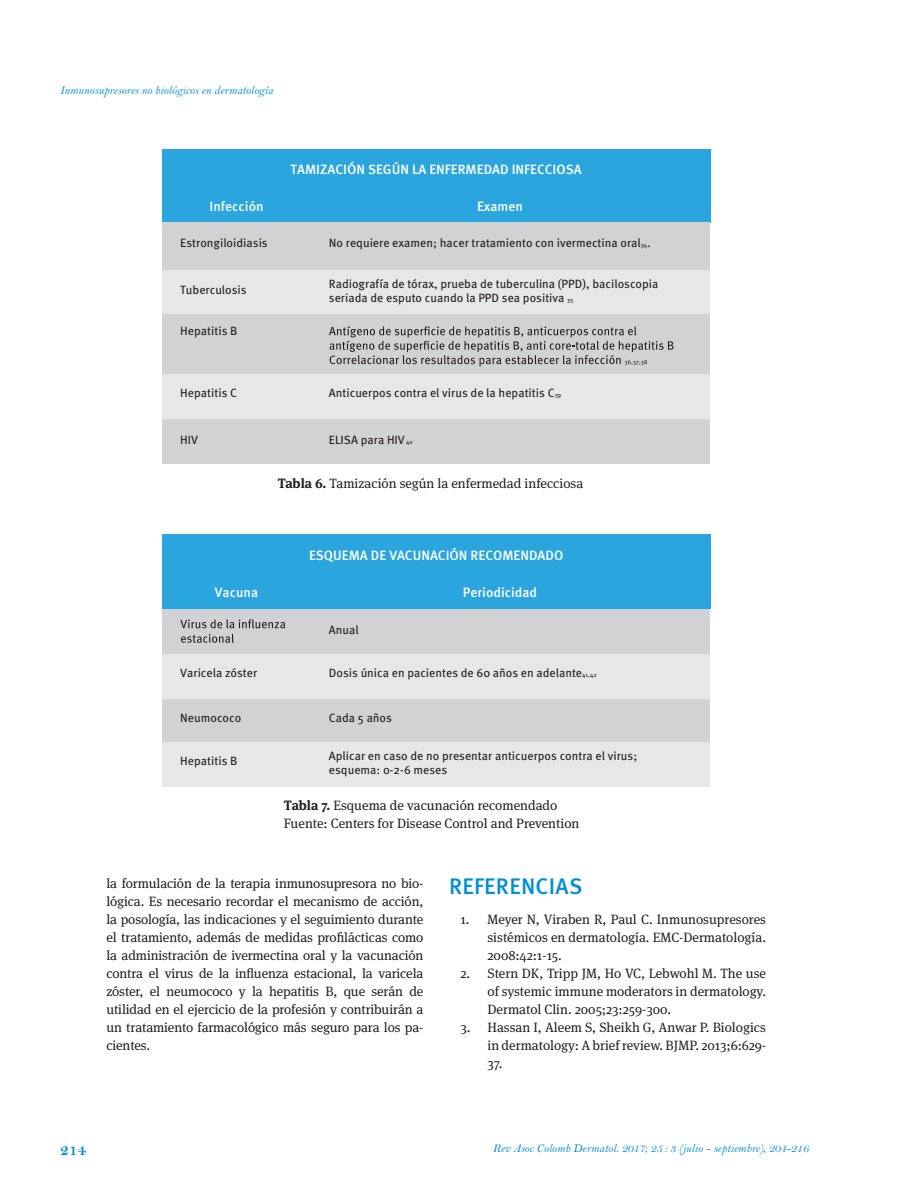
<style>
.page{position:relative;width:915px;height:1191px;background:#fff}
.page>*{position:absolute;margin:0;border:0;box-sizing:border-box;transform-origin:0 0}
.subtitulo{font:500 22.5px "Meta Pro";letter-spacing:.01em;color:#008fd5}
.t1{font:16.5px "Bell MT Bold";color:#008fd5}
.caja_texto{font:13.5px/18px "Meta Serif OT";color:#231f20;text-align:justify}
.t2{font:500 13.5px "Meta Pro";color:#fff}
.t3{font:12px/14.4px "Meta Pro";color:#231f20}
.marcacion{font:12px "Bell MT Italic";color:#008fd5}
.s1{font-size:6px}
.s2{font-weight:700}
</style>
<div class="page">
<div style="left:162px;top:609px;width:547px;height:44px;background:#d1d2d4"></div>
<div style="left:162px;top:698px;width:548px;height:44px;background:#d1d2d4"></div>
<div style="left:162px;top:577px;width:548px;height:32px;background:#2ba5de"></div>
<svg style="left:180px;top:619px;width:105px;height:9px"></svg>
<svg style="left:181px;top:634px;width:53px;height:9px"></svg>
<div style="left:162px;top:654px;width:548px;height:44px;background:#e6e7e9"></div>
<div style="left:162px;top:534px;width:548px;height:44px;background:#2ba5de"></div>
<div style="left:162px;top:742px;width:548px;height:44px;background:#e6e7e9"></div>
<div style="left:162px;top:192px;width:548px;height:31px;background:#2ba5de"></div>
<div style="left:162px;top:222px;width:548px;height:48px;background:#d1d2d4"></div>
<div style="left:162px;top:270px;width:548px;height:44px;background:#e6e7e9"></div>
<div style="left:162px;top:149px;width:548px;height:43px;background:#2ba5de"></div>
<div style="left:162px;top:314px;width:548px;height:60px;background:#d1d2d4"></div>
<div style="left:162px;top:419px;width:548px;height:44px;background:#d1d2d4"></div>
<svg style="left:329px;top:326px;width:344px;height:40px"></svg>
<div style="left:162px;top:374px;width:548px;height:45px;background:#e6e7e9"></div>
<p class="marcacion" style="left:60px;top:83px;width:215px">Inmunosupresores no biológicos en dermatología</p>
<p class="t2" style="left:290px;top:161px;width:292px">TAMIZACIÓN SEGÚN LA ENFERMEDAD INFECCIOSA</p>
<p class="t2" style="left:209px;top:198px;width:56px">Infección</p>
<p class="t2" style="left:477px;top:198px;width:48px">Examen</p>
<p class="t3" style="left:180px;top:236px;width:89px">Estrongiloidiasis</p>
<p class="t3" style="left:329px;top:235px;width:323px">No requiere examen; hacer tratamiento con ivermectina oral<span class="s1">34</span>.</p>
<p class="t3" style="left:180px;top:283px;width:68px">Tuberculosis</p>
<p class="t3" style="left:329px;top:277px;width:331px">Radiografía de tórax, prueba de tuberculina (PPD), baciloscopia seriada de esputo cuando la PPD sea positiva <span class="s1">35</span></p>
<p class="t3" style="left:180px;top:324px;width:59px">Hepatitis B</p>
<p class="t3" style="left:180px;top:386px;width:58px">Hepatitis C</p>
<p class="t3" style="left:329px;top:385px;width:234px">Anticuerpos contra el virus de la hepatitis C<span class="s1">39</span></p>
<p class="t3" style="left:180px;top:433px;width:19px">HIV</p>
<p class="t3" style="left:329px;top:433px;width:86px">ELISA para HIV <span class="s1">40</span></p>
<p class="caja_texto" style="left:277px;top:475px;width:307px"><span class="s2">Tabla 6.</span> Tamización según la enfermedad infecciosa</p>
<p class="t2" style="left:309px;top:546px;width:256px">ESQUEMA DE VACUNACIÓN RECOMENDADO</p>
<p class="t2" style="left:215px;top:583px;width:45px">Vacuna</p>
<p class="t2" style="left:462px;top:583px;width:76px">Periodicidad</p>
<p class="t3" style="left:329px;top:622px;width:31px">Anual</p>
<p class="t3" style="left:180px;top:666px;width:79px">Varicela zóster</p>
<p class="t3" style="left:329px;top:666px;width:269px">Dosis única en pacientes de 60 años en adelante<span class="s1">41,42</span></p>
<p class="t3" style="left:180px;top:711px;width:62px">Neumococo</p>
<p class="t3" style="left:329px;top:711px;width:64px">Cada 5 años</p>
<p class="t3" style="left:180px;top:753px;width:59px">Hepatitis B</p>
<p class="t3" style="left:329px;top:749px;width:310px">Aplicar en caso de no presentar anticuerpos contra el virus; esquema: 0-2-6 meses</p>
<p class="caja_texto" style="left:284px;top:797px;width:275px"><span class="s2">Tabla 7.</span> Esquema de vacunación recomendado</p>
<p class="caja_texto" style="left:284px;top:815px;width:297px">Fuente: Centers for Disease Control and Prevention</p>
<p class="caja_texto" style="left:106px;top:874px;width:318px">la formulación de la terapia inmunosupresora no bio&shy;lógica. Es necesario recordar el mecanismo de acción, la posología, las indicaciones y el seguimiento durante el tratamiento, además de medidas profilácticas como la administración de ivermectina oral y la vacunación contra el virus de la influenza estacional, la varicela zóster, el neumococo y la hepatitis B, que serán de utilidad en el ejercicio de la profesión y contribuirán a un tratamiento farmacológico más seguro para los pa&shy;cientes.</p>
<p class="subtitulo" style="left:449px;top:872px;width:135px">REFERENCIAS</p>
<p class="caja_texto" style="left:487px;top:910px;width:280px;text-indent:-27px">1. Meyer N, Viraben R, Paul C. Inmunosupresores sistémicos en dermatología. EMC-Dermatología.<br>2008:42:1-15.</p>
<p class="caja_texto" style="left:487px;top:964px;width:280px;text-indent:-27px">2. Stern DK, Tripp JM, Ho VC, Lebwohl M. The use of systemic immune moderators in dermatology.<br>Dermatol Clin. 2005;23:259-300.</p>
<p class="caja_texto" style="left:487px;top:1018px;width:280px;text-indent:-27px">3. Hassan I, Aleem S, Sheikh G, Anwar P. Biologics in dermatology: A brief review. BJMP. 2013;6:629- 37.</p>
<p class="t1" style="left:60px;top:1140px;width:28px">214</p>
<p class="marcacion" style="left:492px;top:1141px;width:317px">Rev Asoc Colomb Dermatol. 2017; 25 : 3 (julio - septiembre), 204-216</p>
</div>
